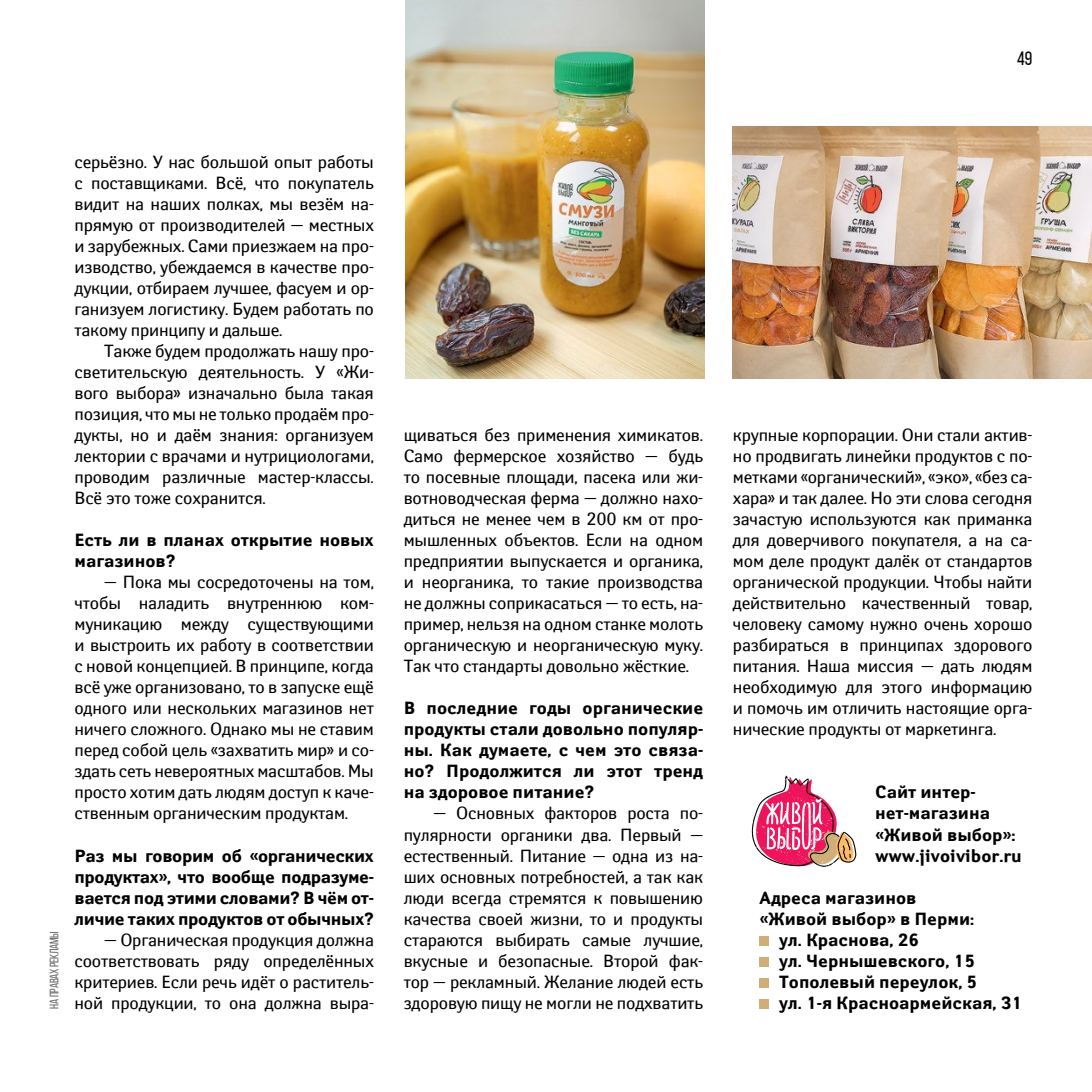
<style>
.page{position:relative;width:1092px;height:1092px;background:#fff}
.page>*{position:absolute;margin:0;border:0;box-sizing:border-box;transform-origin:0 0}
.t1{font:19.25px "Bebas Neue";color:#000}
.t2{font:17.5px/21px "Yanus C";letter-spacing:-.01em;color:#000;text-align:justify}
.t3{font:700 17.5px/21px "Yanus C";color:#000}
.t4{font:12.25px "Bebas Neue";letter-spacing:-.02em;color:#696a6d}
</style>
<div class="page">
<img style="left:733px;top:126px;width:358px;height:252px">
<div style="left:759px;top:935px;width:10px;height:10px;background:#cfae78"></div>
<div style="left:759px;top:956px;width:10px;height:10px;background:#cfae78"></div>
<div style="left:759px;top:977px;width:10px;height:10px;background:#cfae78"></div>
<div style="left:759px;top:998px;width:10px;height:10px;background:#cfae78"></div>
<svg style="left:751px;top:775px;width:105px;height:91px"></svg>
<img style="left:405px;top:0;width:299px;height:378px">
<p class="t1" style="left:1017px;top:48px;width:17px">49</p>
<p class="t4" style="left:48px;top:1008px;width:79px;rotate:-90deg">НА ПРАВАХ РЕКЛАМЫ</p>
<p class="t2" style="left:74px;top:151px;width:301px">серьёзно. У нас большой опыт работы с поставщиками. Всё, что покупатель видит на наших полках, мы везём на&shy;прямую от производителей — местных и зарубежных. Сами приезжаем на про&shy;изводство, убеждаемся в качестве про&shy;дукции, отбираем лучшее, фасуем и ор&shy;ганизуем логистику. Будем работать по такому принципу и дальше.</p>
<p class="t2" style="left:74px;top:340px;width:301px;text-indent:30px">Также будем продолжать нашу про&shy;светительскую деятельность. У «Жи&shy;вого выбора» изначально была такая позиция, что мы не только продаём про&shy;дукты, но и даём знания: организуем лектории с врачами и нутрициологами, проводим различные мастер-классы.<br>Всё это тоже сохранится.</p>
<p class="t3" style="left:74px;top:530px;width:301px">Есть ли в планах открытие новых магазинов?</p>
<p class="t2" style="left:74px;top:571px;width:301px;text-indent:30px">— Пока мы сосредоточены на том, чтобы наладить внутреннюю ком&shy;муникацию между существующими и выстроить их работу в соответствии с новой концепцией. В принципе, когда всё уже организовано, то в запуске ещё одного или нескольких магазинов нет ничего сложного. Однако мы не ставим перед собой цель «захватить мир» и со&shy;здать сеть невероятных масштабов. Мы просто хотим дать людям доступ к каче&shy;ственным органическим продуктам.</p>
<p class="t3" style="left:74px;top:845px;width:301px;text-align:justify">Раз мы говорим об «органических продуктах», что вообще подразуме&shy;вается под этими словами? В чём от&shy;личие таких продуктов от обычных?</p>
<p class="t2" style="left:74px;top:928px;width:301px;text-indent:30px">— Органическая продукция должна соответствовать ряду определённых критериев. Если речь идёт о раститель&shy;ной продукции, то она должна выра-</p>
<p class="t2" style="left:403px;top:424px;width:301px">щиваться без применения химикатов.<br>Само фермерское хозяйство — будь то посевные площади, пасека или жи&shy;вотноводческая ферма — должно нахо&shy;диться не менее чем в 200 км от про&shy;мышленных объектов. Если на одном предприятии выпускается и органика, и неорганика, то такие производства не должны соприкасаться — то есть, на&shy;пример, нельзя на одном станке молоть органическую и неорганическую муку.<br>Так что стандарты довольно жёсткие.</p>
<p class="t3" style="left:403px;top:698px;width:301px;text-align:justify">В последние годы органические продукты стали довольно популяр&shy;ны. Как думаете, с чем это связа&shy;но? Продолжится ли этот тренд на здоровое питание?</p>
<p class="t2" style="left:403px;top:802px;width:301px;text-indent:30px">— Основных факторов роста по&shy;пулярности органики два. Первый — естественный. Питание — одна из на&shy;ших основных потребностей, а так как люди всегда стремятся к повышению качества своей жизни, то и продукты стараются выбирать самые лучшие, вкусные и безопасные. Второй фак&shy;тор — рекламный. Желание людей есть здоровую пищу не могли не подхватить</p>
<p class="t2" style="left:733px;top:424px;width:301px">крупные корпорации. Они стали актив&shy;но продвигать линейки продуктов с по&shy;метками «органический», «эко», «без са&shy;хара» и так далее. Но эти слова сегодня зачастую используются как приманка для доверчивого покупателя, а на са&shy;мом деле продукт далёк от стандартов органической продукции. Чтобы найти действительно качественный товар, человеку самому нужно очень хорошо разбираться в принципах здорового питания. Наша миссия — дать людям необходимую для этого информацию и помочь им отличить настоящие орга&shy;нические продукты от маркетинга.</p>
<p class="t3" style="left:875px;top:782px;width:148px">Сайт интер&shy;нет-магазина «Живой выбор»: www.jivoivibor.ru</p>
<p class="t3" style="left:759px;top:887px;width:158px">Адреса магазинов</p>
<p class="t3" style="left:759px;top:908px;width:216px">«Живой выбор» в Перми:</p>
<p class="t3" style="left:779px;top:929px;width:142px">ул. Краснова, 26</p>
<p class="t3" style="left:779px;top:950px;width:197px">ул. Чернышевского, 15</p>
<p class="t3" style="left:779px;top:971px;width:199px">Тополевый переулок, 5</p>
<p class="t3" style="left:779px;top:992px;width:244px">ул. 1-я Красноармейская, 31</p>
</div>
